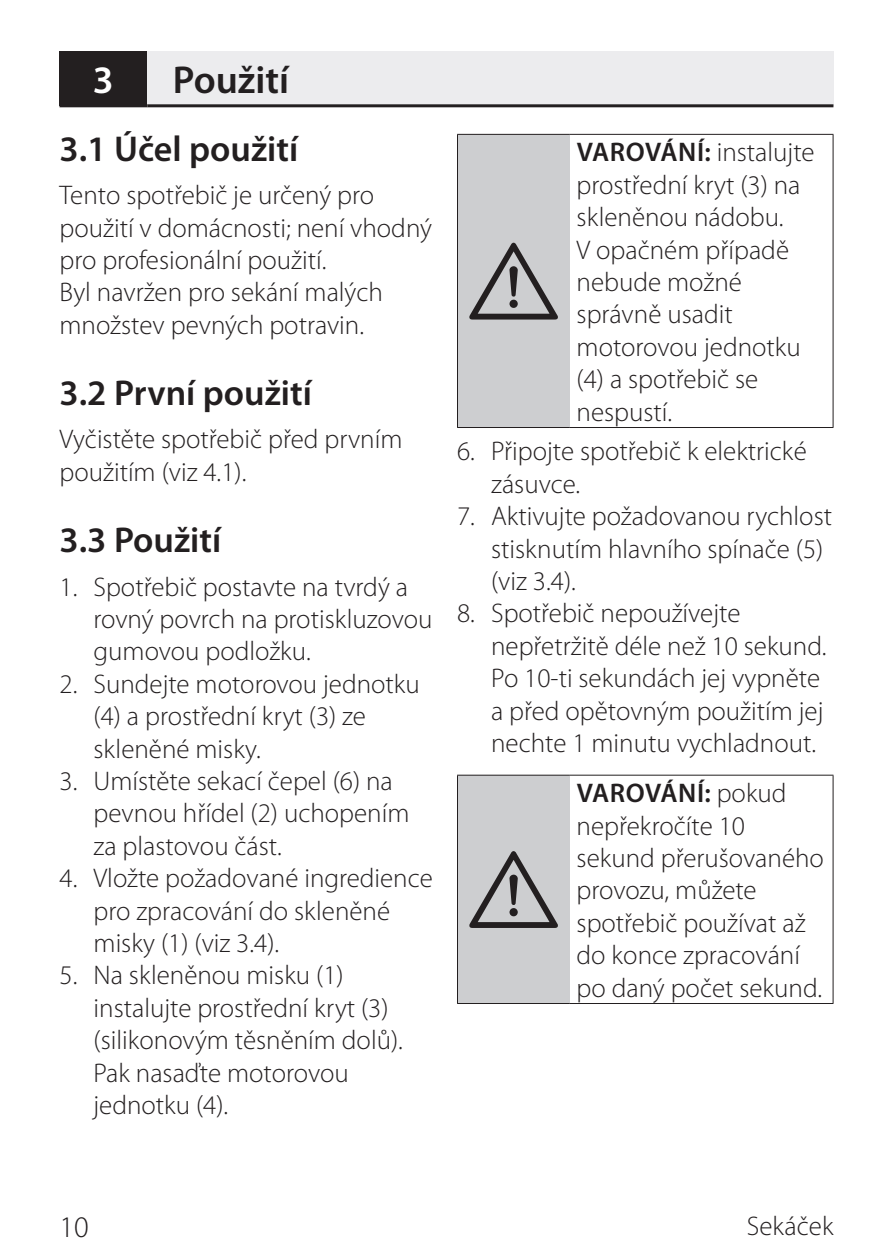
<style>
.page{position:relative;width:893px;height:1259px;background:#fff}
.page>*{position:absolute;margin:0;border:0;box-sizing:border-box;transform-origin:0 0}
.t1{font:96px "ZIWARNUN";color:#231f20}
.Nadpis_13{font:600 39px "Myriad Pro";color:#231f20}
.Nadpis_13-2{font:600 39px "Myriad Pro";color:#fff}
.Podnadpis_12{font:600 36px "Myriad Pro";color:#231f20}
.t2{font:300 30px "Myriad Pro";color:#231f20}
.Odsadené_čísla_9{font:300 27px/32.4px "Myriad Pro";color:#231f20}
.Základný_9{font:300 27px/32.4px "Myriad Pro";color:#231f20}
.s1{font-weight:600}
</style>
<div class="page">
<div style="left:60px;top:51px;width:87px;height:55px;background:#231f20"></div>
<div style="left:147px;top:51px;width:686px;height:55px;background:#ececee"></div>
<hr style="left:60px;top:104px;width:87px;height:3px;background:#231f20">
<hr style="left:147px;top:104px;width:686px;height:3px;background:#231f20">
<div style="left:457px;top:134px;width:113px;height:293px;background:#cdced0"></div>
<hr style="left:457px;top:134px;width:113px;height:1px;background:#231f20">
<hr style="left:457px;top:135px;width:1px;height:292px;background:#231f20">
<hr style="left:570px;top:134px;width:263px;height:1px;background:#231f20">
<hr style="left:833px;top:135px;width:1px;height:292px;background:#231f20">
<hr style="left:457px;top:427px;width:113px;height:1px;background:#231f20">
<hr style="left:570px;top:427px;width:263px;height:1px;background:#231f20">
<div style="left:457px;top:775px;width:113px;height:228px;background:#cdced0"></div>
<hr style="left:457px;top:774px;width:113px;height:1px;background:#231f20">
<hr style="left:457px;top:775px;width:1px;height:228px;background:#231f20">
<hr style="left:570px;top:774px;width:263px;height:1px;background:#231f20">
<hr style="left:833px;top:775px;width:1px;height:228px;background:#231f20">
<hr style="left:457px;top:1003px;width:113px;height:1px;background:#231f20">
<hr style="left:570px;top:1003px;width:263px;height:1px;background:#231f20">
<p class="Nadpis_13-2" style="left:93px;top:55px;width:22px">3</p>
<p class="Nadpis_13" style="left:173px;top:55px;width:118px">Použití</p>
<p class="Podnadpis_12" style="left:60px;top:126px;width:240px">3.1 Účel použití</p>
<p class="Základný_9" style="left:60px;top:179px;width:374px">Tento spotřebič je určený pro použití v domácnosti; není vhodný pro profesionální použití.</p>
<p class="Základný_9" style="left:60px;top:277px;width:325px">Byl navržen pro sekání malých množstev pevných potravin.</p>
<p class="Podnadpis_12" style="left:60px;top:370px;width:254px">3.2 První použití</p>
<p class="Základný_9" style="left:60px;top:424px;width:344px">Vyčistěte spotřebič před prvním použitím (viz 4.1).</p>
<p class="Podnadpis_12" style="left:60px;top:517px;width:163px">3.3 Použití</p>
<p class="Odsadené_čísla_9" style="left:94px;top:571px;width:340px;text-indent:-34px">1. Spotřebič postavte na tvrdý a rovný povrch na protiskluzovou gumovou podložku.</p>
<p class="Odsadené_čísla_9" style="left:94px;top:668px;width:328px;text-indent:-34px">2. Sundejte motorovou jednotku (4) a prostřední kryt (3) ze skleněné misky.</p>
<p class="Odsadené_čísla_9" style="left:94px;top:765px;width:317px;text-indent:-34px">3. Umístěte sekací čepel (6) na pevnou hřídel (2) uchopením za plastovou část.</p>
<p class="Odsadené_čísla_9" style="left:94px;top:862px;width:341px;text-indent:-34px">4. Vložte požadované ingredience pro zpracování do skleněné misky (1) (viz 3.4).</p>
<p class="Odsadené_čísla_9" style="left:94px;top:959px;width:311px;text-indent:-34px">5. Na skleněnou misku (1) instalujte prostřední kryt (3) (silikonovým těsněním dolů).<br>Pak nasaďte motorovou jednotku (4).</p>
<p class="Základný_9" style="left:577px;top:137px;width:240px"><span class="s1">VAROVÁNÍ:</span> instalujte prostřední kryt (3) na skleněnou nádobu.<br>V opačném případě nebude možné správně usadit motorovou jednotku (4) a spotřebič se nespustí.</p>
<p class="Odsadené_čísla_9" style="left:491px;top:435px;width:317px;text-indent:-34px">6. Připojte spotřebič k elektrické zásuvce.</p>
<p class="Odsadené_čísla_9" style="left:491px;top:500px;width:342px;text-indent:-34px">7. Aktivujte požadovanou rychlost stisknutím hlavního spínače (5) (viz 3.4).</p>
<p class="Odsadené_čísla_9" style="left:491px;top:597px;width:337px;text-indent:-34px">8. Spotřebič nepoužívejte nepřetržitě déle než 10 sekund.<br>Po 10-ti sekundách jej vypněte a před opětovným použitím jej nechte 1 minutu vychladnout.</p>
<p class="t1" style="left:469px;top:230px;width:94px">A</p>
<p class="t1" style="left:469px;top:838px;width:94px">A</p>
<p class="Základný_9" style="left:577px;top:777px;width:249px"><span class="s1">VAROVÁNÍ:</span> pokud nepřekročíte 10 sekund přerušovaného provozu, můžete spotřebič používat až do konce zpracování po daný počet sekund.</p>
<p class="t2" style="left:60px;top:1210px;width:31px">10</p>
<p class="Základný_9" style="left:747px;top:1209px;width:88px">Sekáček</p>
</div>
